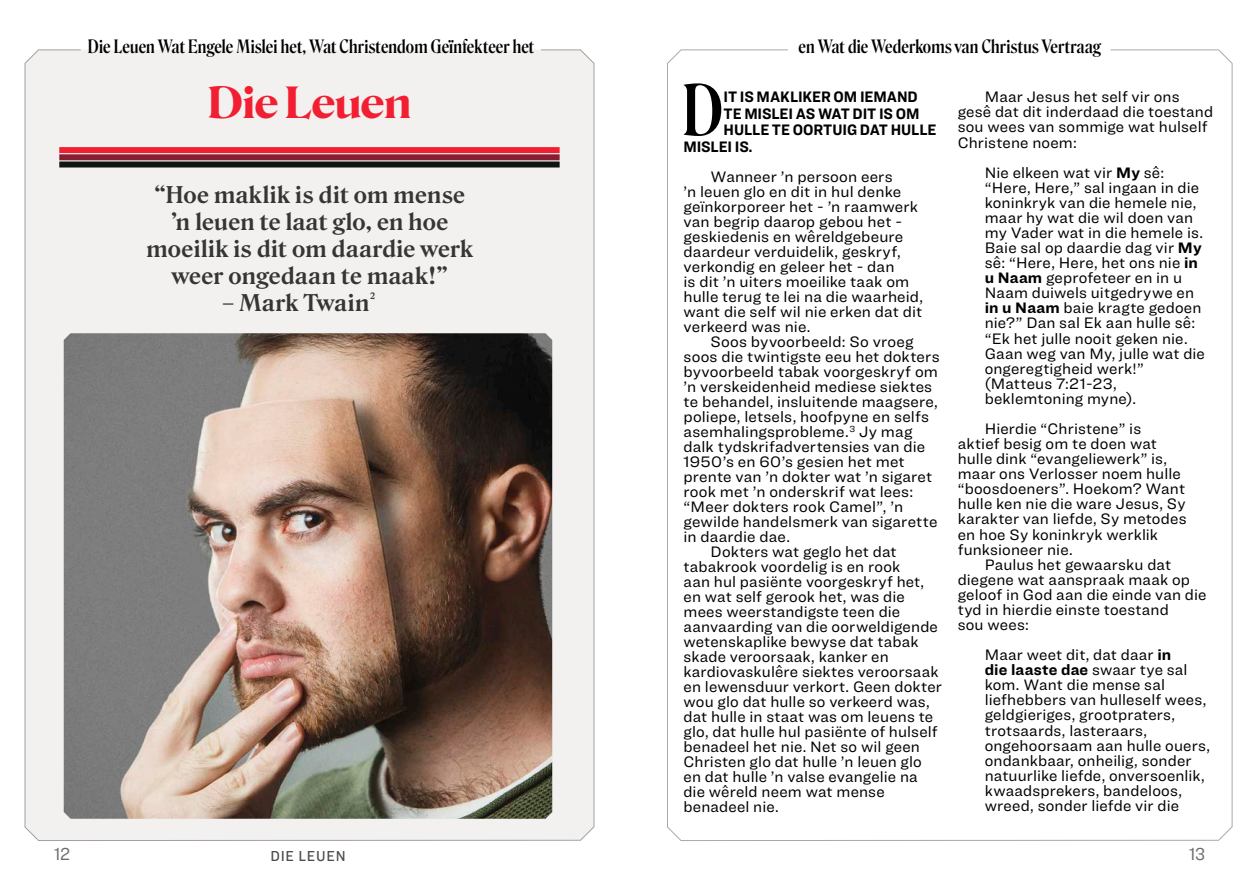
<style>
.page{position:relative;width:1259px;height:893px;background:#fff}
.page>*{position:absolute;margin:0;border:0;box-sizing:border-box;transform-origin:0 0}
.Body_Copy{font:500 condensed 68.25px "Roslindale Display";color:#000}
.t1{font:700 42px "Roslindale Display";letter-spacing:-.005em;color:#f21e31}
.t2{font:700 22.5px/27px "Roslindale Text";letter-spacing:-.015em;color:#353633;text-align:center}
.t3{font:500 condensed 18px "Roslindale Display";letter-spacing:.01em;color:#000}
.t4{font:18px "Ringside Narrow";color:#6d6d71}
.Body_Copy-2{font:15.75px/15px "Ringside";letter-spacing:.01em;color:#000}
.Body_Copy-3{font:700 15.75px "Ringside Narrow";letter-spacing:-.005em;color:#000}
.Body_Copy-4{font:500 15px "Ringside Narrow";letter-spacing:.055em;color:#4d4d4e}
.t5{font:700 8.7px "Roslindale Text";color:#353633}
.s1{font-weight:700}
</style>
<div class="page">
<svg style="left:667px;top:49px;width:565px;height:792px"></svg>
<div style="left:25px;top:50px;width:569px;height:791px;background:#f3f1ef"></div>
<img style="left:64px;top:333px;width:488px;height:486px">
<div style="left:59px;top:161px;width:500px;height:6px;background:#101511"></div>
<div style="left:59px;top:147px;width:500px;height:6px;background:#f21e31"></div>
<div style="left:59px;top:154px;width:500px;height:6px;background:#871e31"></div>
<p class="t3" style="left:88px;top:32px;width:448px">Die Leuen Wat Engele Mislei het, Wat Christendom Geïnfekteer het</p>
<p class="t1" style="left:208px;top:66px;width:205px">Die Leuen</p>
<p class="t2" style="left:146px;top:181px;width:328px">“Hoe maklik is dit om mense ’n leuen te laat glo, en hoe moeilik is dit om daardie werk weer ongedaan te maak!”</p>
<p class="t2" style="left:222px;top:289px;width:149px">– Mark Twain</p>
<p class="t5" style="left:370px;top:288px;width:7px">2</p>
<p class="t3" style="left:798px;top:32px;width:304px">en Wat die Wederkoms van Christus Vertraag</p>
<p class="Body_Copy" style="left:682px;top:54px;width:42px">D</p>
<p class="Body_Copy-3" style="left:723px;top:86px;width:196px">IT IS MAKLIKER OM IEMAND</p>
<p class="Body_Copy-3" style="left:723px;top:102px;width:197px">TE MISLEI AS WAT DIT IS OM</p>
<p class="Body_Copy-3" style="left:723px;top:119px;width:214px">HULLE TE OORTUIG DAT HULLE</p>
<p class="Body_Copy-3" style="left:683px;top:135px;width:70px">MISLEI IS.</p>
<p class="Body_Copy-2" style="left:683px;top:169px;width:241px;text-indent:27px">Wanneer ’n persoon eers<br>’n leuen glo en dit in hul denke geïnkorporeer het - ’n raamwerk van begrip daarop gebou het - geskiedenis en wêreldgebeure daardeur verduidelik, geskryf, verkondig en geleer het - dan<br>is dit ’n uiters moeilike taak om hulle terug te lei na die waarheid, want die self wil nie erken dat dit verkeerd was nie.</p>
<p class="Body_Copy-2" style="left:683px;top:334px;width:258px;text-indent:27px">Soos byvoorbeeld: So vroeg soos die twintigste eeu het dokters byvoorbeeld tabak voorgeskryf om ’n verskeidenheid mediese siektes te behandel, insluitende maagsere, poliepe, letsels, hoofpyne en selfs asemhalingsprobleme.<sup>3</sup> Jy mag dalk tydskrifadvertensies van die<br>1950’s en 60’s gesien het met prente van ’n dokter wat ’n sigaret rook met ’n onderskrif wat lees: “Meer dokters rook Camel”, ’n gewilde handelsmerk van sigarette in daardie dae.</p>
<p class="Body_Copy-2" style="left:683px;top:544px;width:260px;text-indent:27px">Dokters wat geglo het dat tabakrook voordelig is en rook<br>aan hul pasiënte voorgeskryf het, en wat self gerook het, was die mees weerstandigste teen die aanvaarding van die oorweldigende wetenskaplike bewyse dat tabak skade veroorsaak, kanker en kardiovaskulêre siektes veroorsaak en lewensduur verkort. Geen dokter wou glo dat hulle so verkeerd was, dat hulle in staat was om leuens te glo, dat hulle hul pasiënte of hulself benadeel het nie. Net so wil geen<br>Christen glo dat hulle ’n leuen glo en dat hulle ’n valse evangelie na die wêreld neem wat mense benadeel nie.</p>
<p class="Body_Copy-2" style="left:957px;top:89px;width:257px;text-indent:27px">Maar Jesus het self vir ons gesê dat dit inderdaad die toestand sou wees van sommige wat hulself<br>Christene noem:</p>
<p class="Body_Copy-2" style="left:984px;top:164px;width:222px">Nie elkeen wat vir <span class="s1">My</span> sê: “Here, Here,” sal ingaan in die koninkryk van die hemele nie, maar hy wat die wil doen van my Vader wat in die hemele is.<br>Baie sal op daardie dag vir <span class="s1">My </span>sê: “Here, Here, het ons nie <span class="s1">in u Naam</span> geprofeteer en in u<br>Naam duiwels uitgedrywe en <span class="s1">in u Naam</span> baie kragte gedoen nie?” Dan sal Ek aan hulle sê: “Ek het julle nooit geken nie.<br>Gaan weg van My, julle wat die ongeregtigheid werk!” (Matteus 7:21-23, beklemtoning myne).</p>
<p class="Body_Copy-2" style="left:957px;top:421px;width:230px;text-indent:27px">Hierdie “Christene” is aktief besig om te doen wat hulle dink “evangeliewerk” is, maar ons Verlosser noem hulle “boosdoeners”. Hoekom? Want hulle ken nie die ware Jesus, Sy karakter van liefde, Sy metodes en hoe Sy koninkryk werklik funksioneer nie.</p>
<p class="Body_Copy-2" style="left:957px;top:556px;width:250px;text-indent:27px">Paulus het gewaarsku dat diegene wat aanspraak maak op geloof in God aan die einde van die tyd in hierdie einste toestand<br>sou wees:</p>
<p class="Body_Copy-2" style="left:984px;top:647px;width:227px">Maar weet dit, dat daar <span class="s1">in<br>die laaste dae</span> swaar tye sal kom. Want die mense sal liefhebbers van hulleself wees, geldgieriges, grootpraters, trotsaards, lasteraars, ongehoorsaam aan hulle ouers, ondankbaar, onheilig, sonder natuurlike liefde, onversoenlik, kwaadsprekers, bandeloos, wreed, sonder liefde vir die</p>
<p class="t4" style="left:54px;top:842px;width:18px">12</p>
<p class="t4" style="left:1189px;top:842px;width:18px">13</p>
<p class="Body_Copy-4" style="left:270px;top:846px;width:77px">DIE LEUEN</p>
</div>
